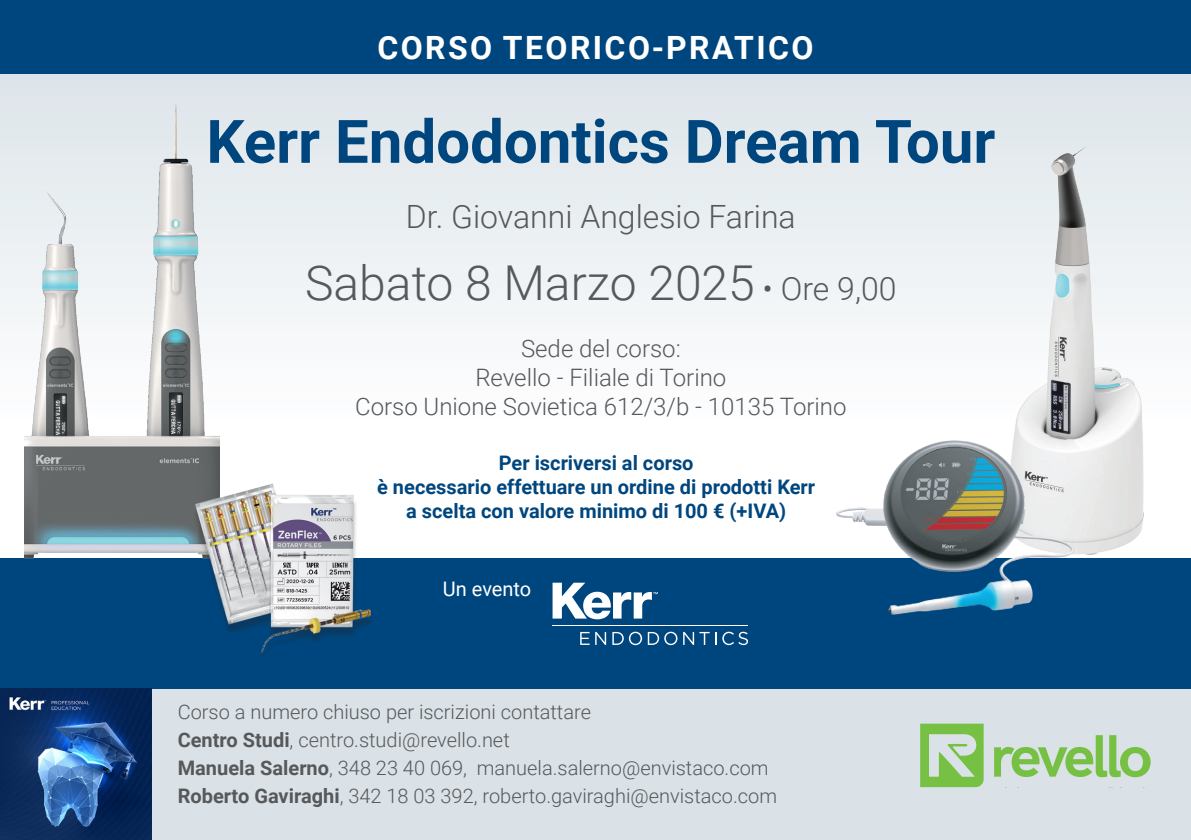
<style>
.page{position:relative;width:1191px;height:840px;background:#fff}
.page>*{position:absolute;margin:0;border:0;box-sizing:border-box;transform-origin:0 0}
.t1{font:700 60px "Roboto";color:#00467e}
.t2{font:300 48px "Roboto";color:#57585a}
.t3{font:300 32px "Roboto";color:#57585a}
.t4{font:700 32px "Roboto";letter-spacing:.075em;color:#fff}
.t5{font:300 24px "Roboto";color:#57585a}
.t6{font:300 20px "Roboto";color:#57585a}
.t7{font:700 20px "Roboto";color:#00467e}
.t8{font:20px "Roboto";letter-spacing:-.005em;color:#fff}
.s1{font-size:32px}
.s2{font-weight:700}
</style>
<div class="page">
<div style="left:0;top:688px;width:1191px;height:151px;background:#dae2e7"></div>
<div style="left:0;top:54px;width:1191px;height:373px;background:linear-gradient(to bottom,#dbe3e8,#fefeff)"></div>
<div style="left:0;top:557px;width:1191px;height:131px;background:#00467e"></div>
<img style="left:1009px;top:143px;width:155px;height:415px">
<img style="left:826px;top:421px;width:250px;height:194px">
<div style="left:0;top:0;width:1191px;height:74px;background:#00467e"></div>
<img style="left:25px;top:94px;width:194px;height:465px">
<img style="left:187px;top:482px;width:193px;height:171px">
<img style="left:0;top:688px;width:151px;height:151px">
<svg style="left:552px;top:582px;width:106px;height:37px"></svg>
<svg style="left:580px;top:631px;width:9px;height:13px"></svg>
<svg style="left:595px;top:631px;width:11px;height:13px"></svg>
<svg style="left:612px;top:631px;width:30px;height:13px"></svg>
<svg style="left:648px;top:631px;width:29px;height:13px"></svg>
<svg style="left:683px;top:631px;width:26px;height:13px"></svg>
<svg style="left:715px;top:632px;width:1px;height:12px"></svg>
<svg style="left:722px;top:631px;width:26px;height:13px"></svg>
<hr style="left:552px;top:624px;width:196px;height:1px;background:#fff">
<svg style="left:994px;top:735px;width:156px;height:41px"></svg>
<svg style="left:920px;top:723px;width:63px;height:63px"></svg>
<p class="t4" style="left:377px;top:25px;width:437px">CORSO TEORICO-PRATICO</p>
<p class="t1" style="left:206px;top:99px;width:790px">Kerr Endodontics Dream Tour</p>
<p class="t3" style="left:406px;top:194px;width:391px">Dr. Giovanni Anglesio Farina</p>
<p class="t2" style="left:305px;top:249px;width:593px">Sabato 8 Marzo 2025 <span class="s1">• Ore 9,00</span></p>
<p class="t5" style="left:521px;top:332px;width:161px">Sede del corso:</p>
<p class="t5" style="left:475px;top:360px;width:252px">Revello - Filiale di Torino</p>
<p class="t5" style="left:355px;top:389px;width:493px">Corso Unione Sovietica 612/3/b - 10135 Torino</p>
<p class="t7" style="left:499px;top:448px;width:196px">Per iscriversi al corso</p>
<p class="t7" style="left:377px;top:472px;width:439px">è necessario effettuare un ordine di prodotti Kerr</p>
<p class="t7" style="left:406px;top:496px;width:381px">a scelta con valore minimo di 100 € (+IVA)</p>
<p class="t8" style="left:443px;top:575px;width:90px">Un evento</p>
<p class="t6" style="left:178px;top:697px;width:415px">Corso a numero chiuso per iscrizioni contattare</p>
<p class="t6" style="left:178px;top:725px;width:333px"><span class="s2">Centro Studi</span>, centro.studi@revello.net</p>
<p class="t6" style="left:178px;top:753px;width:592px"><span class="s2">Manuela Salerno</span>, 348 23 40 069, manuela.salerno@envistaco.com</p>
<p class="t6" style="left:178px;top:781px;width:601px"><span class="s2">Roberto Gaviraghi</span>, 342 18 03 392, roberto.gaviraghi@envistaco.com</p>
</div>
